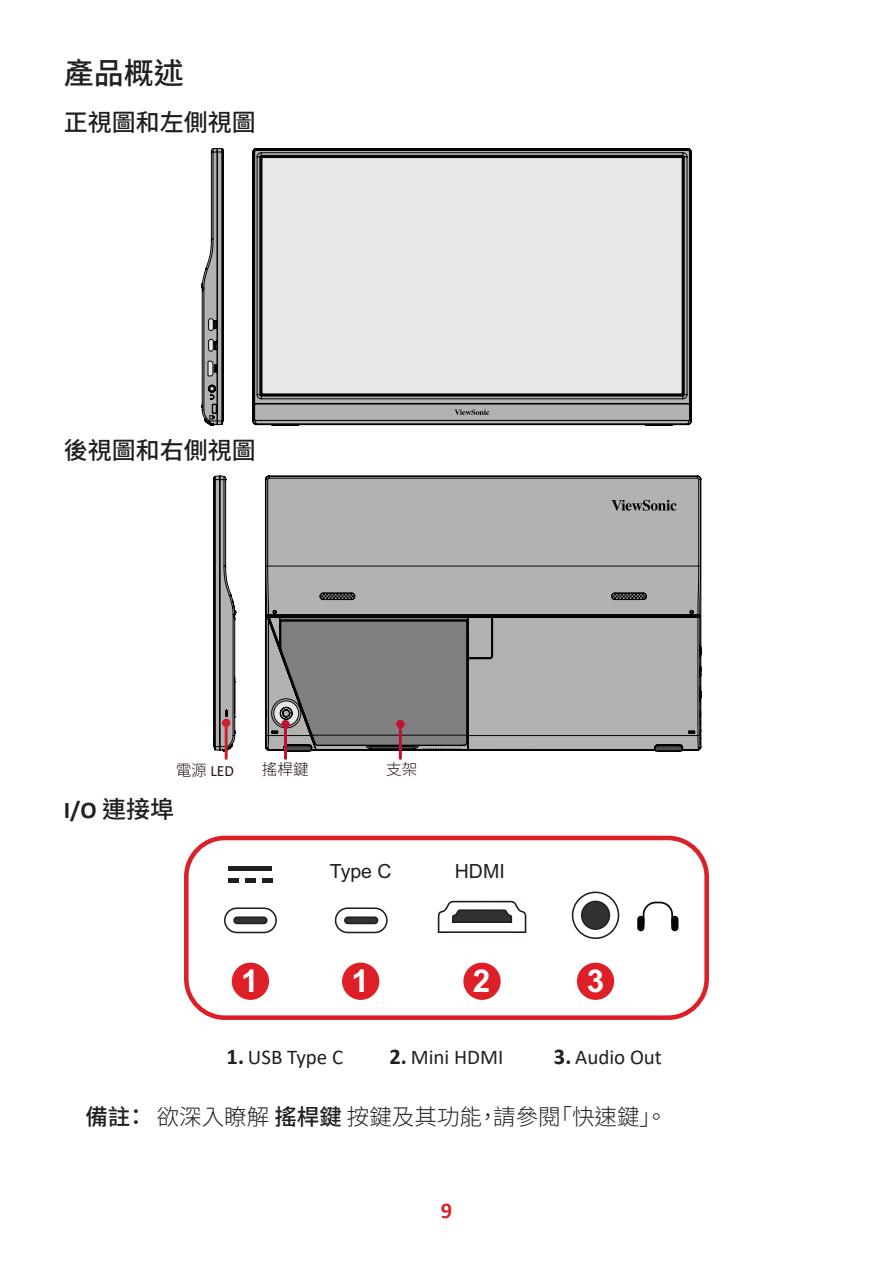
<style>
.page{position:relative;width:893px;height:1263px;background:#fff}
.page>*{position:absolute;margin:0;border:0;box-sizing:border-box;transform-origin:0 0}
.t1{font:700 31.5px "Arial";color:#fff}
.t2{font:500 30px "Noto Sans TC";color:#231f20}
.t3{font:500 24px "Noto Sans TC";color:#231f20}
.t4{font:700 24px "Calibri";color:#231f20}
.t5{font:300 22.5px "Noto Sans TC";color:#231f20}
.t6{font:700 22.5px "Calibri";color:#d1232a}
.t7{font:21px "Calibri";color:#231f20}
.t8{font:19.5px "Arial";color:#211e1e}
.t9{font:15.6px "Calibri";color:#211512}
.t10{font:300 15.6px "Noto Sans TC";color:#211512}
.s1{font-family:"Noto Sans TC";font-weight:300}
.s2{font-family:"Noto Sans TC";font-weight:500}
.s3{font-weight:700;font-size:22.5px}
.s4{font-weight:500}
</style>
<div class="page">
<svg style="left:271px;top:425px;width:28px;height:1px"></svg>
<svg style="left:645px;top:425px;width:28px;height:1px"></svg>
<svg style="left:252px;top:148px;width:439px;height:277px;background:#cdcecd"></svg>
<svg style="left:202px;top:148px;width:22px;height:277px"></svg>
<svg style="left:214px;top:476px;width:51px;height:275px"></svg>
<div style="left:266px;top:479px;width:435px;height:138px;background:#b2b2b2"></div>
<svg style="left:266px;top:617px;width:435px;height:133px;background:#939393"></svg>
<svg style="left:611px;top:500px;width:66px;height:11px"></svg>
<hr style="left:284px;top:724px;width:3px;height:34px;background:#c3102f">
<div style="left:281px;top:720px;width:9px;height:8px;background:#c3102f;border-radius:50%"></div>
<hr style="left:399px;top:724px;width:3px;height:34px;background:#c3102f">
<div style="left:396px;top:720px;width:9px;height:8px;background:#c3102f;border-radius:50%"></div>
<hr style="left:225px;top:723px;width:3px;height:35px;background:#cf202f">
<div style="left:222px;top:719px;width:8px;height:8px;background:#cf202f;border-radius:50%"></div>
<div style="left:184px;top:836px;width:525px;height:184px;border:5px solid #dd1f28;border-radius:39px"></div>
<div style="left:637px;top:916px;width:7px;height:15px;background:#050504;border-radius:4px"></div>
<div style="left:671px;top:916px;width:7px;height:15px;background:#050504;border-radius:4px"></div>
<svg style="left:643px;top:902px;width:30px;height:23px"></svg>
<div style="left:232px;top:963px;width:37px;height:37px;background:#dd1f28;border-radius:50%"></div>
<div style="left:342px;top:963px;width:37px;height:37px;background:#dd1f28;border-radius:19px"></div>
<div style="left:463px;top:963px;width:38px;height:37px;background:#dd1f28;border-radius:50%"></div>
<div style="left:577px;top:963px;width:37px;height:37px;background:#dd1f28;border-radius:50%"></div>
<div style="left:224px;top:907px;width:53px;height:26px;border:2px solid #231f20;border-radius:12px"></div>
<div style="left:234px;top:917px;width:33px;height:6px;background:#313232;border-radius:3px"></div>
<div style="left:233px;top:916px;width:35px;height:8px;border:2px solid #231f20;border-radius:3px"></div>
<div style="left:335px;top:907px;width:53px;height:26px;border:2px solid #231f20;border-radius:12px"></div>
<div style="left:345px;top:917px;width:33px;height:6px;background:#313232;border-radius:3px"></div>
<div style="left:344px;top:916px;width:34px;height:8px;border:2px solid #231f20;border-radius:3px"></div>
<svg style="left:438px;top:901px;width:88px;height:32px"></svg>
<svg style="left:572px;top:892px;width:47px;height:46px"></svg>
<div style="left:572px;top:891px;width:47px;height:48px;border:2px solid #231f20;border-radius:50%"></div>
<div style="left:582px;top:901px;width:27px;height:28px;background:#313232;border-radius:50%"></div>
<div style="left:581px;top:901px;width:29px;height:29px;border:2px solid #231f20;border-radius:50%"></div>
<div style="left:229px;top:866px;width:43px;height:5px;background:#211e1e"></div>
<div style="left:229px;top:878px;width:10px;height:5px;background:#211e1e"></div>
<div style="left:262px;top:878px;width:10px;height:5px;background:#211e1e"></div>
<div style="left:245px;top:878px;width:10px;height:5px;background:#211e1e"></div>
<h2 class="t2" style="left:64px;top:56px;width:121px">產品概述</h2>
<p class="t3" style="left:64px;top:109px;width:193px">正視圖和左側視圖</p>
<p class="t3" style="left:64px;top:436px;width:193px">後視圖和右側視圖</p>
<p class="t9" style="left:176px;top:760px;width:60px"><span class="s1">電源</span> LED</p>
<p class="t10" style="left:262px;top:760px;width:48px">搖桿鍵</p>
<p class="t10" style="left:386px;top:760px;width:33px">支架</p>
<p class="t4" style="left:64px;top:793px;width:112px">I/O <span class="s2">連接埠</span></p>
<p class="t8" style="left:330px;top:858px;width:63px">Type C</p>
<p class="t8" style="left:455px;top:858px;width:51px">HDMI</p>
<h1 class="t1" style="left:241px;top:959px;width:19px">1</h1>
<h1 class="t1" style="left:351px;top:959px;width:19px">1</h1>
<h1 class="t1" style="left:473px;top:959px;width:19px">2</h1>
<h1 class="t1" style="left:587px;top:959px;width:19px">3</h1>
<p class="t7" style="left:227px;top:1042px;width:118px"><span class="s3">1.</span> USB Type C</p>
<p class="t7" style="left:390px;top:1042px;width:115px"><span class="s3">2.</span> Mini HDMI</p>
<p class="t7" style="left:554px;top:1042px;width:110px"><span class="s3">3.</span> Audio Out</p>
<p class="t5" style="left:85px;top:1104px;width:584px"><span class="s4">備註：</span>欲深入瞭解<span class="s4">搖桿鍵</span>按鍵及其功能，請參閱「快速鍵」。</p>
<p class="t6" style="left:441px;top:1194px;width:13px">9</p>
</div>
